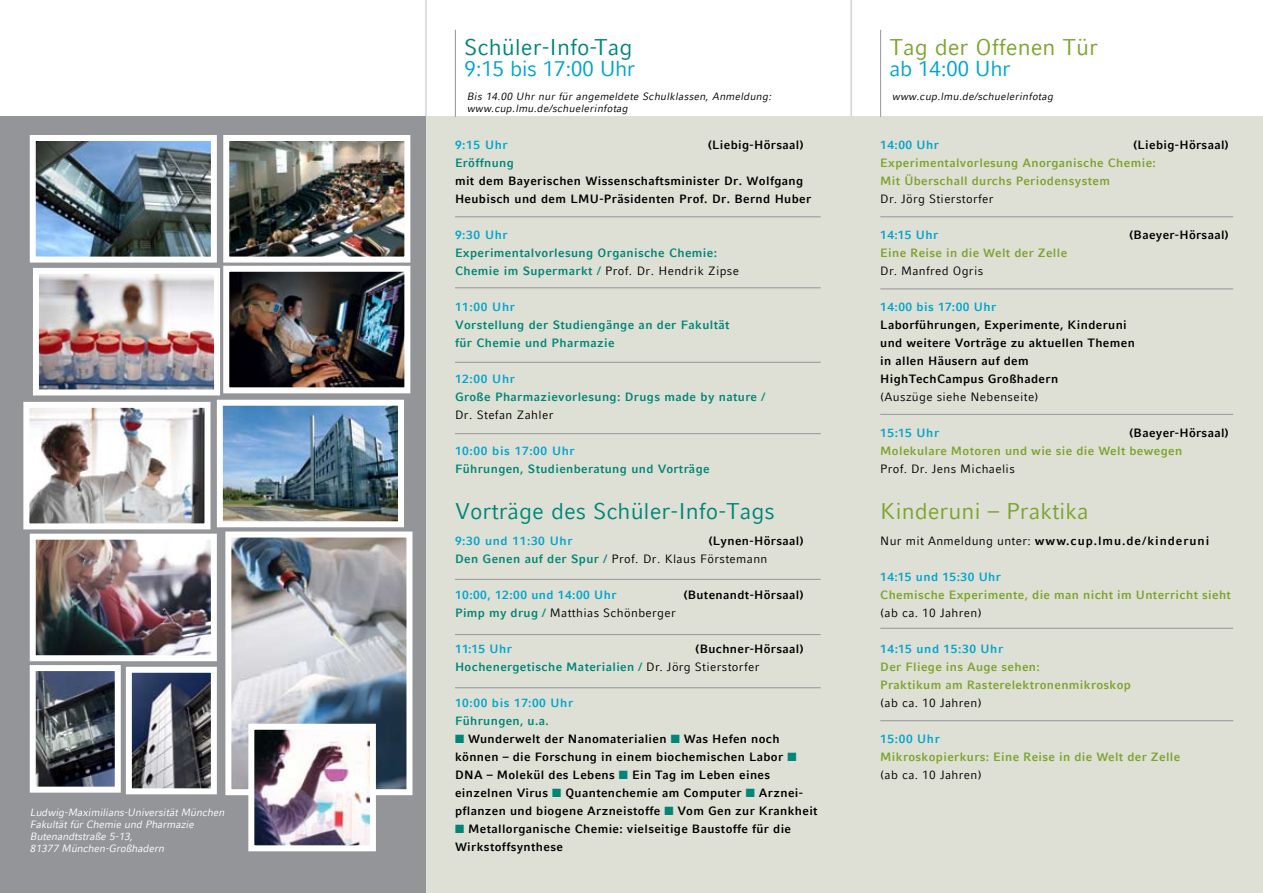
<style>
.page{position:relative;width:1263px;height:893px;background:#fff}
.page>*{position:absolute;margin:0;border:0;box-sizing:border-box;transform-origin:0 0}
.t1{font:22.65px "LMU Compatil Fact";color:#008677}
.t2{font:22.65px "LMU Compatil Fact";color:#7da42e}
.t3{font:21.45px "LMU Compatil Fact";letter-spacing:-.025em;color:#00a5cc}
.t4{font:700 12px/18px "LMU Compatil Fact";letter-spacing:.03em;color:#000}
.t5{font:700 12px/18px "LMU Compatil Fact";letter-spacing:.03em;color:#008677}
.t6{font:700 12px/18px "LMU Compatil Fact";letter-spacing:.03em;color:#7da42e}
.t7{font:12px/18px "LMU Compatil Fact";letter-spacing:.03em;color:#000}
.t8{font:700 12px "LMU Compatil Fact";letter-spacing:.05em;color:#00a5cc}
.t9{font:700 12px "LMU Compatil Fact";letter-spacing:.08em;color:#000}
.t10{font:10.5px/12px "LMU Compatil Fact Obl";letter-spacing:.02em;color:#000}
.t11{font:10.5px/12px "LMU Compatil Fact Obl";letter-spacing:-.01em;color:#fff}
.s1{font-weight:400;color:#000}
.s2{font-weight:700}
.s3{font-weight:700;color:#008677}
.s4{color:#000}
.s5{color:#008677}
.s6{font-weight:400}
</style>
<div class="page">
<hr style="left:425px;top:0;width:2px;height:889px;background:#d4d4d3">
<hr style="left:850px;top:0;width:2px;height:889px;background:#d4d4d3">
<div style="left:425px;top:117px;width:425px;height:776px;background:#dfe0d5"></div>
<div style="left:0;top:117px;width:425px;height:776px;background:#939598"></div>
<div style="left:850px;top:117px;width:413px;height:776px;background:#dfe0d5"></div>
<hr style="left:455px;top:216px;width:366px;height:1px;background:#939598">
<hr style="left:455px;top:287px;width:366px;height:1px;background:#939598">
<hr style="left:455px;top:362px;width:366px;height:1px;background:#939598">
<hr style="left:455px;top:433px;width:366px;height:1px;background:#939598">
<hr style="left:455px;top:579px;width:366px;height:1px;background:#939598">
<hr style="left:455px;top:634px;width:366px;height:1px;background:#939598">
<hr style="left:455px;top:687px;width:366px;height:1px;background:#939598">
<hr style="left:880px;top:216px;width:353px;height:1px;background:#939598">
<hr style="left:880px;top:288px;width:353px;height:1px;background:#939598">
<hr style="left:880px;top:414px;width:353px;height:1px;background:#939598">
<hr style="left:880px;top:628px;width:353px;height:1px;background:#939598">
<hr style="left:880px;top:720px;width:353px;height:1px;background:#939598">
<hr style="left:455px;top:30px;width:1px;height:87px;background:#939598">
<hr style="left:880px;top:30px;width:1px;height:87px;background:#939598">
<img style="left:232px;top:538px;width:173px;height:250px">
<div style="left:225px;top:531px;width:187px;height:264px;border:6px solid #fff"></div>
<img style="left:40px;top:275px;width:173px;height:113px">
<div style="left:33px;top:268px;width:187px;height:127px;border:6px solid #fff"></div>
<img style="left:30px;top:409px;width:173px;height:113px">
<div style="left:23px;top:402px;width:187px;height:127px;border:6px solid #fff"></div>
<img style="left:37px;top:541px;width:173px;height:113px">
<div style="left:30px;top:534px;width:187px;height:127px;border:6px solid #fff"></div>
<img style="left:230px;top:273px;width:173px;height:113px">
<div style="left:223px;top:266px;width:187px;height:127px;border:6px solid #fff"></div>
<img style="left:255px;top:731px;width:114px;height:113px">
<div style="left:248px;top:724px;width:128px;height:127px;border:6px solid #fff"></div>
<img style="left:37px;top:142px;width:173px;height:114px">
<div style="left:30px;top:135px;width:187px;height:128px;border:6px solid #fff"></div>
<img style="left:224px;top:407px;width:173px;height:113px">
<div style="left:217px;top:400px;width:187px;height:127px;border:6px solid #fff"></div>
<img style="left:37px;top:672px;width:77px;height:114px">
<div style="left:30px;top:665px;width:91px;height:128px;border:6px solid #fff"></div>
<img style="left:133px;top:674px;width:77px;height:113px">
<div style="left:126px;top:667px;width:91px;height:127px;border:6px solid #fff"></div>
<img style="left:230px;top:142px;width:173px;height:114px">
<div style="left:223px;top:135px;width:187px;height:128px;border:6px solid #fff"></div>
<p class="t11" style="left:30px;top:806px;width:196px">Ludwig-Maximilians-Universität München<br>Fakultät für Chemie und Pharmazie<br>Butenandtstraße 5-13,<br>81377 München-Großhadern</p>
<h1 class="t1" style="left:464px;top:34px;width:170px">Schüler-Info-Tag</h1>
<h2 class="t3" style="left:464px;top:56px;width:173px">9:15 bis 17:00 Uhr</h2>
<h1 class="t2" style="left:889px;top:34px;width:210px">Tag der Offenen Tür</h1>
<h2 class="t3" style="left:889px;top:56px;width:123px">ab 14:00 Uhr</h2>
<p class="t10" style="left:467px;top:90px;width:306px">Bis 14.00 Uhr nur für angemeldete Schulklassen, Anmeldung: www.cup.lmu.de/schuelerinfotag</p>
<p class="t10" style="left:892px;top:90px;width:163px">www.cup.lmu.de/schuelerinfotag</p>
<p class="t8" style="left:880px;top:138px;width:60px">14:00 Uhr</p>
<p class="t4" style="left:1133px;top:136px;width:97px">(Liebig-Hörsaal)</p>
<p class="t6" style="left:880px;top:154px;width:277px">Experimentalvorlesung Anorganische Chemie:<br>Mit Überschall durchs Periodensystem</p>
<p class="t7" style="left:880px;top:190px;width:115px">Dr. Jörg Stierstorfer</p>
<p class="t8" style="left:880px;top:228px;width:59px">14:15 Uhr</p>
<p class="t4" style="left:1129px;top:226px;width:101px">(Baeyer-Hörsaal)</p>
<p class="t6" style="left:880px;top:244px;width:188px">Eine Reise in die Welt der Zelle</p>
<p class="t7" style="left:880px;top:262px;width:104px">Dr. Manfred Ogris</p>
<p class="t8" style="left:880px;top:300px;width:118px">14:00 bis 17:00 Uhr</p>
<p class="t4" style="left:880px;top:316px;width:256px">Laborführungen, Experimente, Kinderuni und weitere Vorträge zu aktuellen Themen in allen Häusern auf dem HighTechCampus Großhadern</p>
<p class="t7" style="left:880px;top:388px;width:160px">(Auszüge siehe Nebenseite)</p>
<p class="t8" style="left:880px;top:426px;width:60px">15:15 Uhr</p>
<p class="t4" style="left:1129px;top:424px;width:101px">(Baeyer-Hörsaal)</p>
<p class="t6" style="left:880px;top:442px;width:304px">Molekulare Motoren und wie sie die Welt bewegen</p>
<p class="t7" style="left:880px;top:460px;width:136px">Prof. Dr. Jens Michaelis</p>
<p class="t8" style="left:455px;top:138px;width:54px">9:15 Uhr</p>
<p class="t4" style="left:708px;top:136px;width:98px">(Liebig-Hörsaal)</p>
<p class="t5" style="left:455px;top:154px;width:60px">Eröffnung</p>
<p class="t4" style="left:455px;top:172px;width:358px">mit dem Bayerischen Wissenschaftsminister Dr. Wolfgang<br>Heubisch und dem LMU-Präsidenten Prof. Dr. Bernd Huber</p>
<p class="t8" style="left:455px;top:228px;width:54px">9:30 Uhr</p>
<p class="t5" style="left:455px;top:244px;width:285px">Experimentalvorlesung Organische Chemie:<br>Chemie im Supermarkt / <span class="s1">Prof. Dr. Hendrik Zipse</span></p>
<p class="t8" style="left:455px;top:300px;width:62px">11:00 Uhr</p>
<p class="t5" style="left:455px;top:316px;width:276px">Vorstellung der Studiengänge an der Fakultät für Chemie und Pharmazie</p>
<p class="t8" style="left:455px;top:372px;width:62px">12:00 Uhr</p>
<p class="t5" style="left:455px;top:388px;width:312px">Große Pharmazievorlesung: Drugs made by nature /</p>
<p class="t7" style="left:455px;top:406px;width:100px">Dr. Stefan Zahler</p>
<p class="t8" style="left:455px;top:444px;width:121px">10:00 bis 17:00 Uhr</p>
<p class="t5" style="left:455px;top:460px;width:256px">Führungen, Studienberatung und Vorträge</p>
<h1 class="t1" style="left:455px;top:498px;width:321px">Vorträge des Schüler-Info-Tags</h1>
<h1 class="t2" style="left:880px;top:498px;width:210px">Kinderuni – Praktika</h1>
<p class="t7" style="left:455px;top:532px;width:350px;text-indent:253px"><span class="s2">(Lynen-Hörsaal)<br></span><span class="s3">Den Genen auf der Spur /</span> Prof. Dr. Klaus Förstemann</p>
<p class="t8" style="left:455px;top:588px;width:163px">10:00, 12:00 und 14:00 Uhr</p>
<p class="t4" style="left:683px;top:586px;width:122px">(Butenandt-Hörsaal)</p>
<p class="t7" style="left:455px;top:604px;width:222px"><span class="s3">Pimp my drug /</span> Matthias Schönberger</p>
<p class="t8" style="left:455px;top:642px;width:58px">11:15 Uhr</p>
<p class="t8" style="left:455px;top:534px;width:119px">9:30 und 11:30 Uhr</p>
<p class="t5" style="left:455px;top:640px;width:350px;text-indent:240px"><span class="s4">(Buchner-Hörsaal)<br></span>Hochenergetische Materialien / <span class="s1">Dr. Jörg Stierstorfer</span></p>
<p class="t8" style="left:455px;top:696px;width:120px">10:00 bis 17:00 Uhr</p>
<p class="t5" style="left:455px;top:712px;width:95px">Führungen, u.a.</p>
<p class="t4" style="left:455px;top:730px;width:364px"><span class="s5">■</span> Wunderwelt der Nanomaterialien <span class="s5">■</span> Was Hefen noch können – die Forschung in einem biochemischen Labor <span class="s5">■ </span>DNA – Molekül des Lebens <span class="s5">■</span> Ein Tag im Leben eines einzelnen Virus <span class="s5">■</span> Quantenchemie am Computer <span class="s5">■</span> Arznei&shy;pflanzen und biogene Arzneistoffe <span class="s5">■</span> Vom Gen zur Krankheit</p>
<p class="t4" style="left:455px;top:820px;width:338px"><span class="s5">■</span> Metallorganische Chemie: vielseitige Baustoffe für die<br>Wirkstoffsynthese</p>
<p class="t9" style="left:880px;top:534px;width:331px"><span class="s6">Nur mit Anmeldung unter:</span> www.cup.lmu.de/kinderuni</p>
<p class="t8" style="left:880px;top:570px;width:122px">14:15 und 15:30 Uhr</p>
<p class="t6" style="left:880px;top:586px;width:352px">Chemische Experimente, die man nicht im Unterricht sieht</p>
<p class="t7" style="left:880px;top:604px;width:103px">(ab ca. 10 Jahren)</p>
<p class="t8" style="left:880px;top:642px;width:125px">14:15 und 15:30 Uhr</p>
<p class="t6" style="left:880px;top:658px;width:252px">Der Fliege ins Auge sehen:<br>Praktikum am Rasterelektronenmikroskop</p>
<p class="t7" style="left:880px;top:694px;width:103px">(ab ca. 10 Jahren)</p>
<p class="t8" style="left:880px;top:732px;width:61px">15:00 Uhr</p>
<p class="t6" style="left:880px;top:748px;width:301px">Mikroskopierkurs: Eine Reise in die Welt der Zelle</p>
<p class="t7" style="left:880px;top:766px;width:103px">(ab ca. 10 Jahren)</p>
</div>
